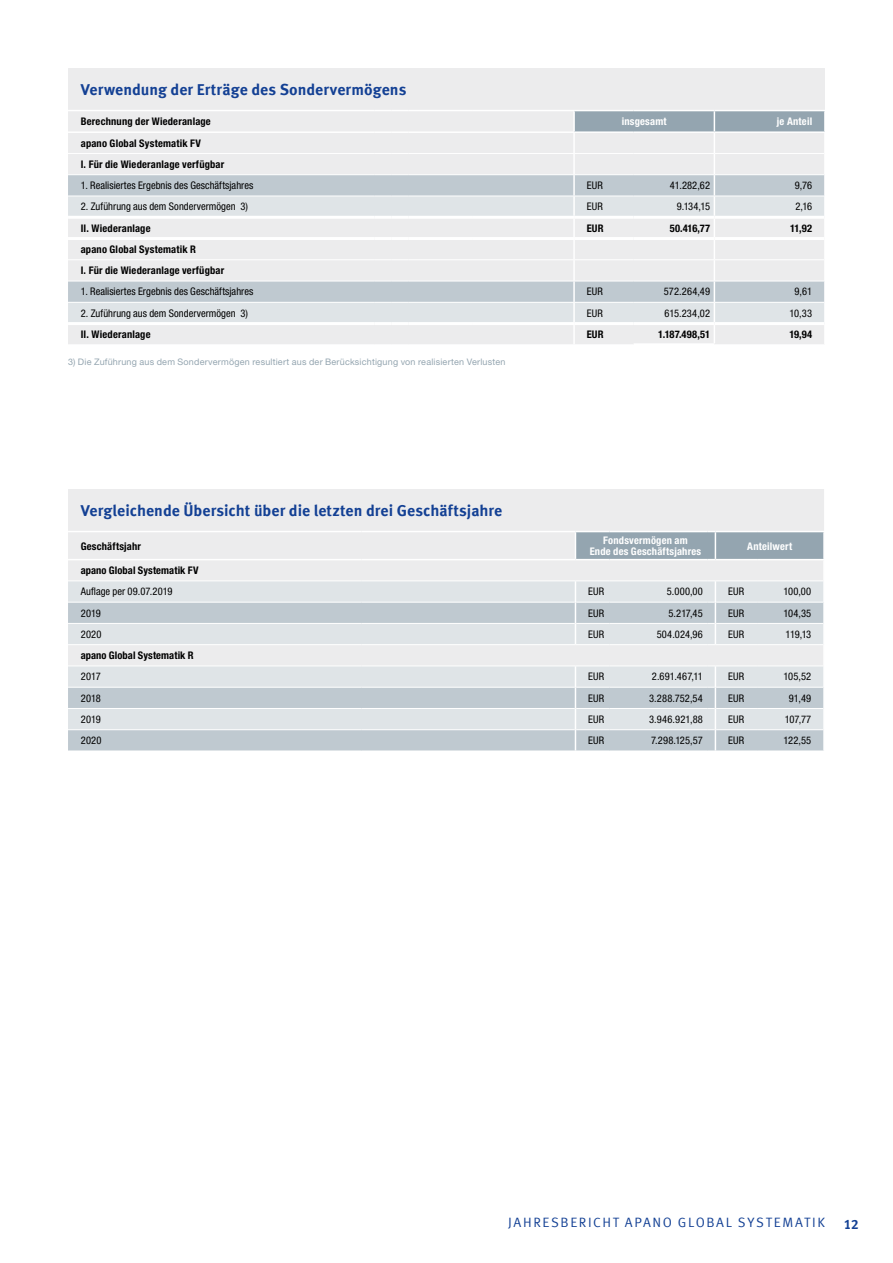
<style>
.page{position:relative;width:893px;height:1263px;background:#fff}
.page>*{position:absolute;margin:0;border:0;box-sizing:border-box;transform-origin:0 0}
.t1{font:700 15.75px "Meta Offc Pro";color:#134094}
.t2{font:13.5px "Meta Offc Pro Norm";letter-spacing:.115em;color:#134094}
.t3{font:700 13.5px "Meta Offc Pro";color:#134094}
.t4{font:condensed 10.5px "Helvetica Neue LTW1 G";letter-spacing:.005em;color:#000}
.t5{font:700 condensed 10.5px/21.3px "Helvetica Neue LTW1 G";letter-spacing:.015em;color:#000}
.t6{font:700 condensed 10.5px/11.7px "Helvetica Neue LTW1 G";letter-spacing:.02em;color:#fff;text-align:center}
.t7{font:9px "Helvetica Neue LTW1 G";letter-spacing:.025em;color:#94a5b0}
</style>
<div class="page">
<div style="left:68px;top:68px;width:757px;height:42px;background:#ececed"></div>
<svg style="left:68px;top:110px;width:757px;height:234px;background:#e0e4e6"></svg>
<hr style="left:408px;top:131px;width:64px;height:2px;background:#fff">
<hr style="left:472px;top:131px;width:102px;height:2px;background:#fff">
<hr style="left:574px;top:131px;width:60px;height:2px;background:#fff">
<hr style="left:634px;top:131px;width:80px;height:2px;background:#fff">
<hr style="left:714px;top:131px;width:112px;height:2px;background:#fff">
<div style="left:68px;top:489px;width:756px;height:91px;background:#ececed"></div>
<svg style="left:68px;top:581px;width:755px;height:21px;background:#e0e4e7"></svg>
<svg style="left:68px;top:603px;width:755px;height:148px;background:#d3dade"></svg>
<hr style="left:68px;top:623px;width:293px;height:1px;background:#fff">
<hr style="left:361px;top:623px;width:214px;height:1px;background:#fff">
<hr style="left:68px;top:644px;width:293px;height:1px;background:#fff">
<hr style="left:361px;top:644px;width:214px;height:1px;background:#fff">
<hr style="left:68px;top:665px;width:293px;height:1px;background:#fff">
<hr style="left:361px;top:665px;width:214px;height:1px;background:#fff">
<hr style="left:68px;top:687px;width:293px;height:1px;background:#fff">
<hr style="left:361px;top:687px;width:214px;height:1px;background:#fff">
<hr style="left:68px;top:708px;width:293px;height:1px;background:#fff">
<hr style="left:361px;top:708px;width:214px;height:1px;background:#fff">
<hr style="left:68px;top:729px;width:293px;height:1px;background:#fff">
<hr style="left:361px;top:729px;width:214px;height:1px;background:#fff">
<hr style="left:576px;top:623px;width:33px;height:1px;background:#fff">
<hr style="left:609px;top:623px;width:98px;height:1px;background:#fff">
<hr style="left:716px;top:623px;width:42px;height:1px;background:#fff">
<hr style="left:758px;top:623px;width:65px;height:1px;background:#fff">
<hr style="left:575px;top:644px;width:34px;height:1px;background:#fff">
<hr style="left:609px;top:644px;width:98px;height:1px;background:#fff">
<hr style="left:715px;top:644px;width:43px;height:1px;background:#fff">
<hr style="left:758px;top:644px;width:65px;height:1px;background:#fff">
<hr style="left:575px;top:665px;width:34px;height:1px;background:#fff">
<hr style="left:609px;top:665px;width:98px;height:1px;background:#fff">
<hr style="left:715px;top:665px;width:43px;height:1px;background:#fff">
<hr style="left:758px;top:665px;width:65px;height:1px;background:#fff">
<hr style="left:576px;top:687px;width:33px;height:1px;background:#fff">
<hr style="left:609px;top:687px;width:98px;height:1px;background:#fff">
<hr style="left:716px;top:687px;width:42px;height:1px;background:#fff">
<hr style="left:758px;top:687px;width:65px;height:1px;background:#fff">
<hr style="left:576px;top:708px;width:33px;height:1px;background:#fff">
<hr style="left:609px;top:708px;width:98px;height:1px;background:#fff">
<hr style="left:716px;top:708px;width:42px;height:1px;background:#fff">
<hr style="left:758px;top:708px;width:65px;height:1px;background:#fff">
<hr style="left:576px;top:729px;width:33px;height:1px;background:#fff">
<hr style="left:609px;top:729px;width:98px;height:1px;background:#fff">
<hr style="left:716px;top:729px;width:42px;height:1px;background:#fff">
<hr style="left:758px;top:729px;width:65px;height:1px;background:#fff">
<hr style="left:823px;top:560px;width:2px;height:21px;background:#fff">
<svg style="left:575px;top:581px;width:1px;height:63px"></svg>
<svg style="left:575px;top:666px;width:1px;height:85px"></svg>
<svg style="left:68px;top:531px;width:756px;height:29px;background:#d2d8db"></svg>
<svg style="left:707px;top:581px;width:9px;height:64px"></svg>
<svg style="left:707px;top:665px;width:9px;height:86px"></svg>
<hr style="left:823px;top:532px;width:2px;height:27px;background:#fff">
<h1 class="t1" style="left:81px;top:78px;width:327px">Verwendung der Erträge des Sondervermögens</h1>
<p class="t5" style="left:81px;top:111px;width:132px">Berechnung der Wiederanlage</p>
<p class="t6" style="left:622px;top:116px;width:46px">insgesamt</p>
<p class="t6" style="left:777px;top:116px;width:37px">je Anteil</p>
<p class="t5" style="left:81px;top:132px;width:145px">apano Global Systematik FV<br>I. Für die Wiederanlage verfügbar</p>
<p class="t4" style="left:81px;top:179px;width:174px">1. Realisiertes Ergebnis des Geschäftsjahres</p>
<p class="t4" style="left:587px;top:179px;width:18px">EUR</p>
<p class="t4" style="left:670px;top:179px;width:42px">41.282,62</p>
<p class="t4" style="left:795px;top:179px;width:19px">9,76</p>
<p class="t4" style="left:81px;top:200px;width:169px">2. Zuführung aus dem Sondervermögen 3)</p>
<p class="t4" style="left:587px;top:200px;width:18px">EUR</p>
<p class="t4" style="left:677px;top:200px;width:35px">9.134,15</p>
<p class="t4" style="left:795px;top:200px;width:18px">2,16</p>
<p class="t5" style="left:81px;top:217px;width:71px">II. Wiederanlage</p>
<p class="t5" style="left:587px;top:217px;width:18px">EUR</p>
<p class="t5" style="left:670px;top:217px;width:42px">50.416,77</p>
<p class="t5" style="left:790px;top:217px;width:24px">11,92</p>
<p class="t5" style="left:81px;top:239px;width:145px">apano Global Systematik R<br>I. Für die Wiederanlage verfügbar</p>
<p class="t4" style="left:81px;top:286px;width:174px">1. Realisiertes Ergebnis des Geschäftsjahres</p>
<p class="t4" style="left:587px;top:286px;width:18px">EUR</p>
<p class="t4" style="left:664px;top:286px;width:48px">572.264,49</p>
<p class="t4" style="left:794px;top:286px;width:19px">9,61</p>
<p class="t4" style="left:81px;top:307px;width:169px">2. Zuführung aus dem Sondervermögen 3)</p>
<p class="t4" style="left:587px;top:307px;width:18px">EUR</p>
<p class="t4" style="left:664px;top:307px;width:47px">615.234,02</p>
<p class="t4" style="left:789px;top:307px;width:24px">10,33</p>
<p class="t5" style="left:81px;top:324px;width:71px">II. Wiederanlage</p>
<p class="t5" style="left:587px;top:324px;width:18px">EUR</p>
<p class="t5" style="left:658px;top:324px;width:53px">1.187.498,51</p>
<p class="t5" style="left:789px;top:324px;width:24px">19,94</p>
<p class="t7" style="left:68px;top:356px;width:439px">3) Die Zuführung aus dem Sondervermögen resultiert aus der Berücksichtigung von realisierten Verlusten</p>
<h1 class="t1" style="left:81px;top:498px;width:423px">Vergleichende Übersicht über die letzten drei Geschäftsjahre</h1>
<p class="t5" style="left:81px;top:535px;width:62px">Geschäftsjahr</p>
<p class="t6" style="left:590px;top:534px;width:113px">Fondsvermögen am<br>Ende des Geschäftsjahres</p>
<p class="t6" style="left:747px;top:540px;width:46px">Anteilwert</p>
<p class="t5" style="left:81px;top:560px;width:119px">apano Global Systematik FV</p>
<p class="t4" style="left:81px;top:585px;width:93px">Auflage per 09.07.2019</p>
<p class="t4" style="left:588px;top:585px;width:18px">EUR</p>
<p class="t4" style="left:667px;top:585px;width:38px">5.000,00</p>
<p class="t4" style="left:728px;top:585px;width:18px">EUR</p>
<p class="t4" style="left:783px;top:585px;width:29px">100,00</p>
<p class="t4" style="left:81px;top:607px;width:21px">2019</p>
<p class="t4" style="left:588px;top:607px;width:18px">EUR</p>
<p class="t4" style="left:668px;top:607px;width:36px">5.217,45</p>
<p class="t4" style="left:728px;top:607px;width:18px">EUR</p>
<p class="t4" style="left:783px;top:607px;width:29px">104,35</p>
<p class="t4" style="left:81px;top:628px;width:22px">2020</p>
<p class="t4" style="left:588px;top:628px;width:18px">EUR</p>
<p class="t4" style="left:657px;top:628px;width:48px">504.024,96</p>
<p class="t4" style="left:728px;top:628px;width:18px">EUR</p>
<p class="t4" style="left:786px;top:628px;width:27px">119,13</p>
<p class="t5" style="left:81px;top:645px;width:114px">apano Global Systematik R</p>
<p class="t4" style="left:81px;top:670px;width:21px">2017</p>
<p class="t4" style="left:588px;top:670px;width:18px">EUR</p>
<p class="t4" style="left:652px;top:670px;width:53px">2.691.467,11</p>
<p class="t4" style="left:728px;top:670px;width:18px">EUR</p>
<p class="t4" style="left:783px;top:670px;width:29px">105,52</p>
<p class="t4" style="left:81px;top:692px;width:21px">2018</p>
<p class="t4" style="left:588px;top:692px;width:18px">EUR</p>
<p class="t4" style="left:649px;top:692px;width:55px">3.288.752,54</p>
<p class="t4" style="left:728px;top:692px;width:18px">EUR</p>
<p class="t4" style="left:789px;top:692px;width:24px">91,49</p>
<p class="t4" style="left:81px;top:713px;width:21px">2019</p>
<p class="t4" style="left:588px;top:713px;width:18px">EUR</p>
<p class="t4" style="left:649px;top:713px;width:55px">3.946.921,88</p>
<p class="t4" style="left:728px;top:713px;width:18px">EUR</p>
<p class="t4" style="left:785px;top:713px;width:28px">107,77</p>
<p class="t4" style="left:81px;top:734px;width:22px">2020</p>
<p class="t4" style="left:588px;top:734px;width:18px">EUR</p>
<p class="t4" style="left:651px;top:734px;width:53px">7.298.125,57</p>
<p class="t4" style="left:728px;top:734px;width:18px">EUR</p>
<p class="t4" style="left:783px;top:734px;width:29px">122,55</p>
<p class="t2" style="left:508px;top:1211px;width:198px">JAHRESBERICHT APANO GLOBA</p>
<p class="t2" style="left:726px;top:1211px;width:40px">L SYSTE</p>
<p class="t2" style="left:782px;top:1211px;width:44px">MATI K</p>
<p class="t3" style="left:844px;top:1214px;width:17px">12</p>
</div>
